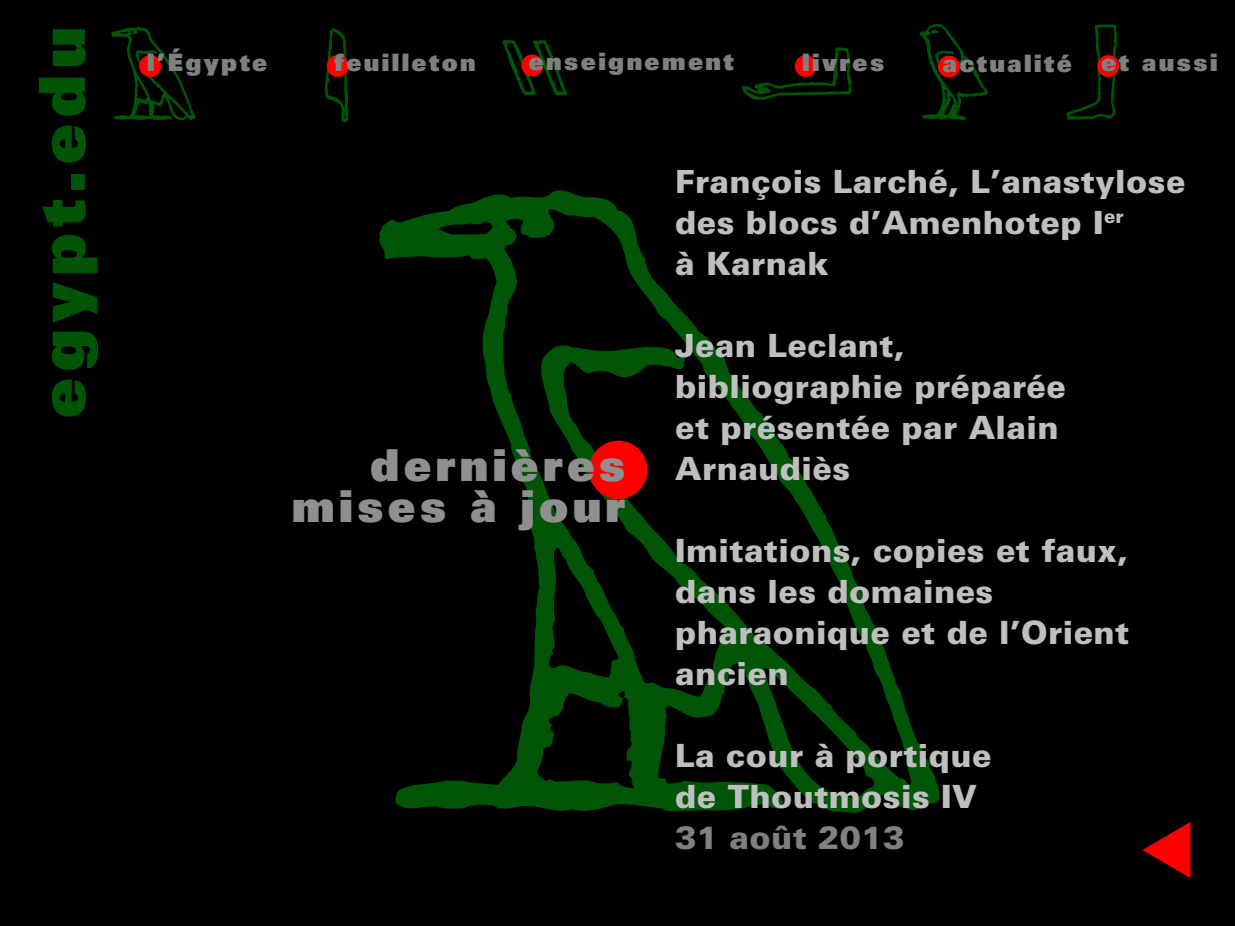
<style>
.page{position:relative;width:1235px;height:926px;background:#000}
.page>*{position:absolute;margin:0;border:0;box-sizing:border-box;transform-origin:0 0}
.t1{font:900 64px "Univers 85 Extra";letter-spacing:.1em;color:#005405}
.t2{font:900 44px/41px "Univers 85 Extra";letter-spacing:.1em;color:#8f8f8f;text-align:right}
.t3{font:900 32px/41px "Univers 75";letter-spacing:.01em;color:#bfbfbf}
.t4{font:900 32px "Univers 75";letter-spacing:.01em;color:#808080}
.t5{font:900 24px "Univers 85 Extra";letter-spacing:.1em;color:#808080}
</style>
<div class="page">
<svg style="left:111px;top:26px;width:84px;height:94px"></svg>
<svg style="left:324px;top:28px;width:24px;height:94px"></svg>
<div style="left:139px;top:55px;width:22px;height:22px;background:#f00;border-radius:50%"></div>
<div style="left:327px;top:55px;width:22px;height:22px;background:#f00;border-radius:50%"></div>
<svg style="left:742px;top:47px;width:110px;height:53px"></svg>
<div style="left:795px;top:55px;width:21px;height:22px;background:#f00;border-radius:50%"></div>
<svg style="left:502px;top:40px;width:65px;height:56px"></svg>
<div style="left:521px;top:55px;width:22px;height:21px;background:#f00;border-radius:50%"></div>
<svg style="left:919px;top:24px;width:69px;height:96px"></svg>
<div style="left:938px;top:56px;width:21px;height:22px;background:#f00;border-radius:50%"></div>
<svg style="left:379px;top:190px;width:560px;height:623px"></svg>
<div style="left:589px;top:441px;width:58px;height:58px;background:#f00;border-radius:50%"></div>
<svg style="left:1066px;top:24px;width:51px;height:96px"></svg>
<div style="left:1097px;top:55px;width:22px;height:22px;background:#f00;border-radius:50%"></div>
<svg style="left:1142px;top:822px;width:48px;height:56px"></svg>
<h1 class="t1" style="left:20px;top:418px;width:393px;rotate:-90deg">egypt.edu</h1>
<p class="t5" style="left:147px;top:47px;width:122px">l’Égypte</p>
<p class="t5" style="left:335px;top:47px;width:143px">feuilleton</p>
<p class="t5" style="left:529px;top:46px;width:207px">enseignement</p>
<p class="t5" style="left:802px;top:47px;width:84px">livres</p>
<p class="t5" style="left:943px;top:47px;width:130px">actualité</p>
<p class="t5" style="left:1101px;top:47px;width:118px">et aussi</p>
<h2 class="t2" style="left:292px;top:443px;width:335px">dernières mises à jour</h2>
<p class="t3" style="left:675px;top:161px;width:512px">François Larché, L’anastylose des blocs d’Amenhotep I<sup>er<br></sup>à Karnak</p>
<p class="t3" style="left:675px;top:325px;width:392px">Jean Leclant, bibliographie préparée et présentée par Alain<br>Arnaudiès</p>
<p class="t3" style="left:675px;top:530px;width:456px">Imitations, copies et faux, dans les domaines pharaonique et de l’Orient ancien</p>
<p class="t3" style="left:675px;top:735px;width:318px">La cour à portique de Thoutmosis IV</p>
<p class="t4" style="left:675px;top:817px;width:231px">31 août 2013</p>
</div>
